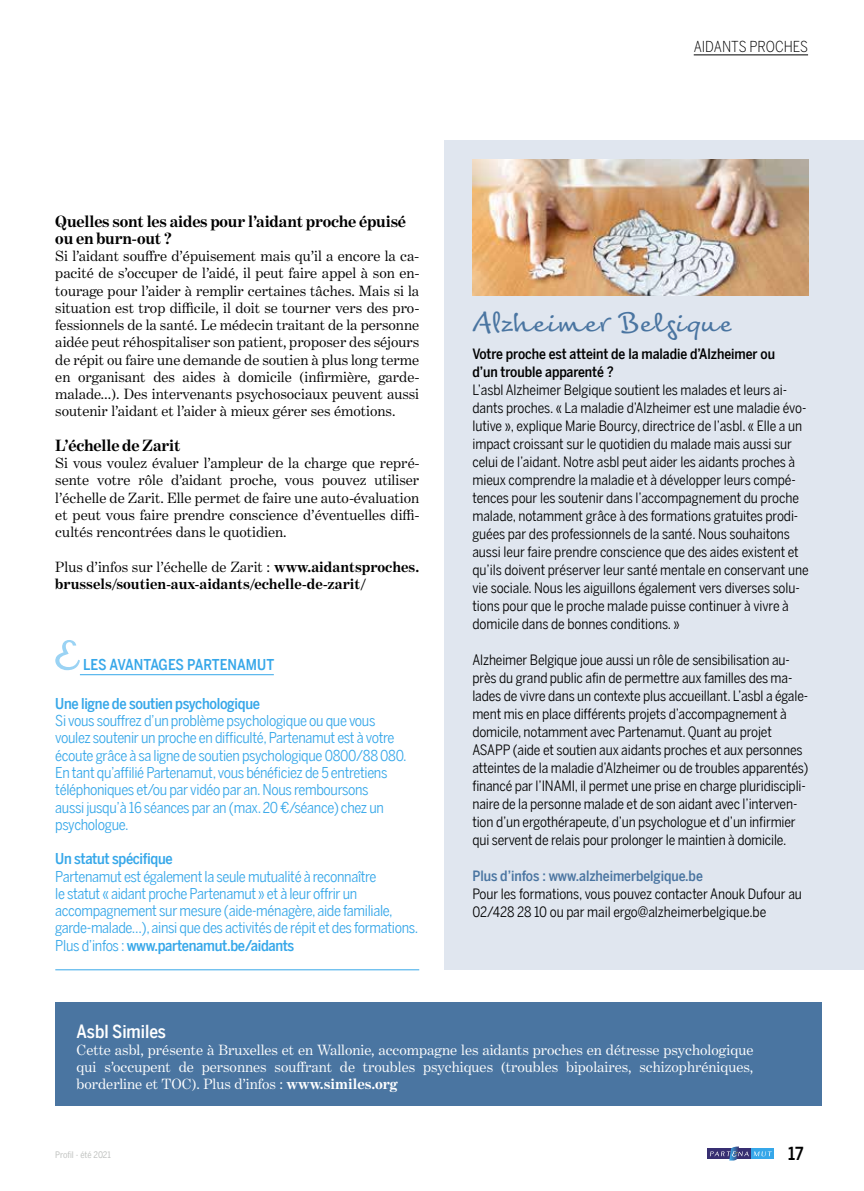
<style>
.page{position:relative;width:864px;height:1191px;background:#fff}
.page>*{position:absolute;margin:0;border:0;box-sizing:border-box;transform-origin:0 0}
.t1{font:27px "Tornac";letter-spacing:.065em;color:#4a75a1}
.t2{font:500 18px "Benton Sans Cond";color:#fff}
.t3{font:500 18px "Benton Sans Cond";color:#000}
.t4{font:700 16.5px/17.2px "Benton Modern One";letter-spacing:-.01em;color:#000}
.t5{font:15px/17.2px "Benton Modern One";color:#000;text-align:justify}
.t6{font:15px/17.2px "Benton Sans Cond";letter-spacing:-.02em;color:#36a7e9}
.t7{font:15px/17.2px "Benton Modern One";color:#fff;text-align:justify}
.t8{font:700 15px/17.2px "Benton Modern One";color:#000}
.t9{font:500 15px "Benton Sans Cond";letter-spacing:-.02em;color:#36a7e9}
.t10{font:500 15px "Benton Sans Cond";color:#36a7e9}
.t11{font:300 condensed 15px "Benton Sans";color:#000}
.t12{font:14.25px/18px "Benton Sans Cond";letter-spacing:-.01em;color:#000}
.t13{font:500 14.25px/18px "Benton Sans Cond";letter-spacing:-.005em;color:#000}
.t14{font:500 14.25px "Benton Sans Cond";letter-spacing:-.005em;color:#4a75a1}
.t15{font:9px "Benton Sans Cond";letter-spacing:-.01em;color:#c1c3c1}
.s1{font-weight:400}
.s2{font-weight:500}
.s3{font-weight:700}
</style>
<div class="page">
<div style="left:707px;top:1148px;width:43px;height:10px;background:#382f72"></div>
<div style="left:751px;top:1148px;width:22px;height:10px;background:#36a7e9"></div>
<svg style="left:709px;top:1146px;width:62px;height:14px"></svg>
<hr style="left:693px;top:55px;width:114px;height:1px;background:#000">
<hr style="left:80px;top:674px;width:194px;height:1px;background:#36a7e9">
<svg style="left:55px;top:640px;width:25px;height:30px"></svg>
<hr style="left:55px;top:969px;width:364px;height:1px;background:#36a7e9">
<div style="left:55px;top:1002px;width:766px;height:104px;background:#4a75a1"></div>
<div style="left:444px;top:140px;width:419px;height:829px;background:#e0e6ef"></div>
<img style="left:472px;top:160px;width:336px;height:136px">
<p class="t11" style="left:693px;top:38px;width:116px">AIDANTS PROCHES</p>
<p class="t4" style="left:55px;top:212px;width:352px">Quelles sont les aides pour l’aidant proche épuisé ou en burn-out ?</p>
<p class="t5" style="left:55px;top:247px;width:365px">Si l’aidant souffre d’épuisement mais qu’il a encore la ca&shy;pacité de s’occuper de l’aidé, il peut faire appel à son en&shy;tourage pour l’aider à remplir certaines tâches. Mais si la situation est trop difficile, il doit se tourner vers des pro&shy;fessionnels de la santé. Le médecin traitant de la personne aidée peut réhospitaliser son patient, proposer des séjours de répit ou faire une demande de soutien à plus long terme en organisant des aides à domicile (infirmière, garde&shy;malade…). Des intervenants psychosociaux peuvent aussi soutenir l’aidant et l’aider à mieux gérer ses émotions.</p>
<p class="t4" style="left:55px;top:437px;width:127px">L’échelle de Zarit</p>
<p class="t5" style="left:55px;top:454px;width:365px">Si vous voulez évaluer l’ampleur de la charge que repré&shy;sente votre rôle d’aidant proche, vous pouvez utiliser l’échelle de Zarit. Elle permet de faire une auto-évaluation et peut vous faire prendre conscience d’éventuelles diffi&shy;cultés rencontrées dans le quotidien.</p>
<p class="t8" style="left:55px;top:558px;width:365px"><span class="s1">Plus d’infos sur l’échelle de Zarit :</span> www.aidantsproches. brussels/soutien-aux-aidants/echelle-de-zarit/</p>
<p class="t10" style="left:83px;top:656px;width:193px">LES AVANTAGES PARTENAMUT</p>
<p class="t9" style="left:55px;top:694px;width:206px">Une ligne de soutien psychologique</p>
<p class="t6" style="left:55px;top:712px;width:353px">Si vous souffrez d’un problème psychologique ou que vous voulez soutenir un proche en difficulté, Partenamut est à votre écoute grâce à sa ligne de soutien psychologique 0800/88 080.<br>En tant qu’affilié Partenamut, vous bénéficiez de 5 entretiens téléphoniques et/ou par vidéo par an. Nous remboursons<br>aussi jusqu’à 16 séances par an (max. 20 €/séance) chez un psychologue.</p>
<p class="t9" style="left:55px;top:850px;width:119px">Un statut spécifique</p>
<p class="t6" style="left:55px;top:867px;width:364px">Partenamut est également la seule mutualité à reconnaître<br>le statut « aidant proche Partenamut » et à leur offrir un accompagnement sur mesure (aide-ménagère, aide familiale, garde-malade...), ainsi que des activités de répit et des formations.<br>Plus d’infos : <span class="s2">www.partenamut.be/aidants</span></p>
<h1 class="t1" style="left:472px;top:305px;width:261px">Alzheimer Belgique</h1>
<p class="t13" style="left:472px;top:344px;width:304px">Votre proche est atteint de la maladie d’Alzheimer ou d’un trouble apparenté ?</p>
<p class="t12" style="left:472px;top:380px;width:337px">L’asbl Alzheimer Belgique soutient les malades et leurs ai&shy;dants proches. « La maladie d’Alzheimer est une maladie évo&shy;lutive », explique Marie Bourcy, directrice de l’asbl. « Elle a un impact croissant sur le quotidien du malade mais aussi sur celui de l’aidant. Notre asbl peut aider les aidants proches à mieux comprendre la maladie et à développer leurs compé&shy;tences pour les soutenir dans l’accompagnement du proche malade, notamment grâce à des formations gratuites prodi&shy;guées par des professionnels de la santé. Nous souhaitons aussi leur faire prendre conscience que des aides existent et qu’ils doivent préserver leur santé mentale en conservant une vie sociale. Nous les aiguillons également vers diverses solu&shy;tions pour que le proche malade puisse continuer à vivre à domicile dans de bonnes conditions. »</p>
<p class="t12" style="left:472px;top:650px;width:337px">Alzheimer Belgique joue aussi un rôle de sensibilisation au&shy;près du grand public afin de permettre aux familles des ma&shy;lades de vivre dans un contexte plus accueillant. L’asbl a égale&shy;ment mis en place différents projets d’accompagnement à domicile, notamment avec Partenamut. Quant au projet ASAPP (aide et soutien aux aidants proches et aux personnes atteintes de la maladie d’Alzheimer ou de troubles apparentés) financé par l’INAMI, il permet une prise en charge pluridiscipli&shy;naire de la personne malade et de son aidant avec l’interven&shy;tion d’un ergothérapeute, d’un psychologue et d’un infirmier qui servent de relais pour prolonger le maintien à domicile.</p>
<p class="t14" style="left:472px;top:867px;width:232px">Plus d’infos : www.alzheimerbelgique.be</p>
<p class="t12" style="left:472px;top:884px;width:331px">Pour les formations, vous pouvez contacter Anouk Dufour au<br>02/428 28 10 ou par mail ergo@alzheimerbelgique.be</p>
<p class="t2" style="left:77px;top:1020px;width:91px">Asbl Similes</p>
<p class="t7" style="left:77px;top:1041px;width:678px">Cette asbl, présente à Bruxelles et en Wallonie, accompagne les aidants proches en détresse psychologique qui s’occupent de personnes souffrant de troubles psychiques (troubles bipolaires, schizophréniques, borderline et TOC). Plus d’infos : <span class="s3">www.similes.org</span></p>
<p class="t15" style="left:55px;top:1149px;width:57px">Profil - été 2021</p>
<p class="t3" style="left:787px;top:1143px;width:17px">17</p>
</div>
